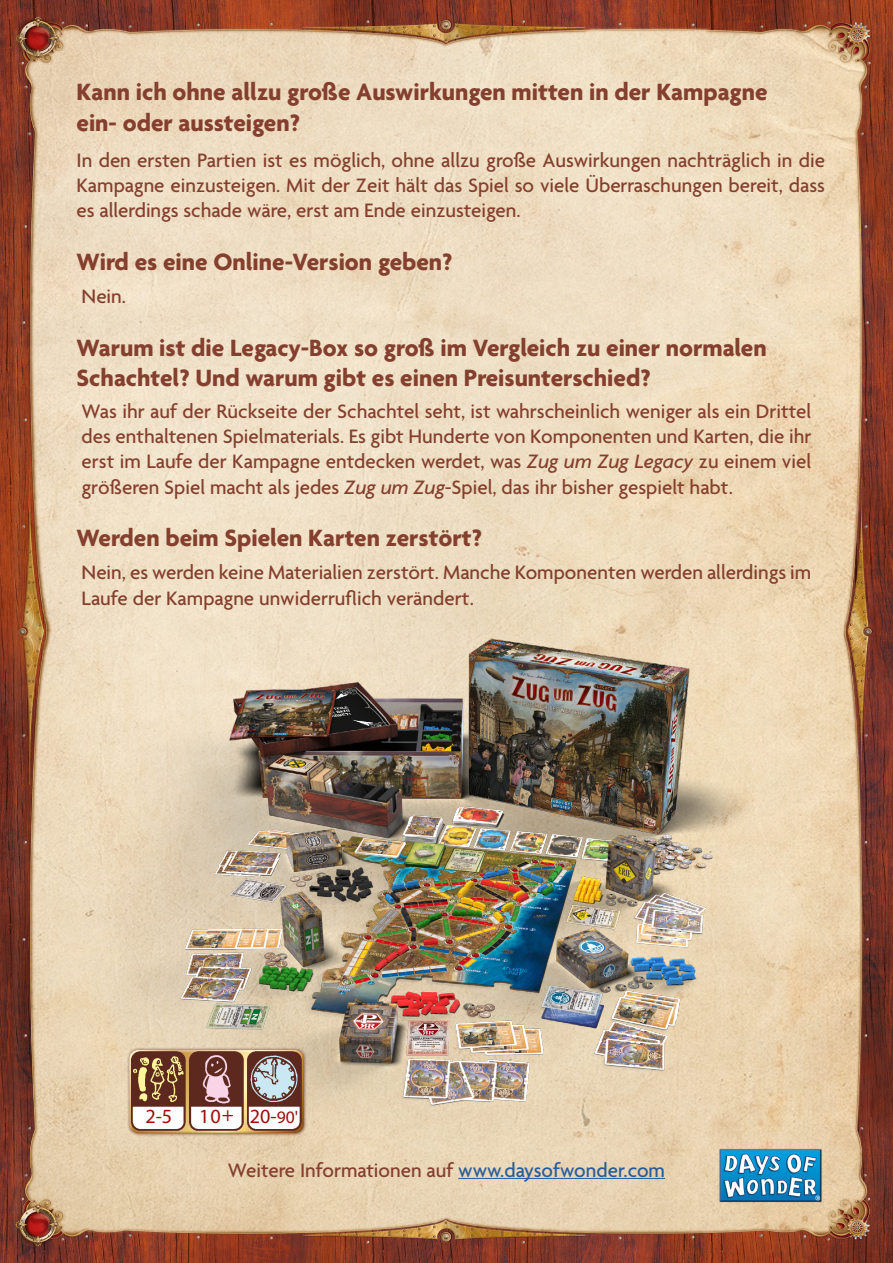
<style>
.page{position:relative;width:893px;height:1263px;background:#fff}
.page>*{position:absolute;margin:0;border:0;box-sizing:border-box;transform-origin:0 0}
.t1{font:700 25.5px/30.6px "Agenda";color:#843f2e}
.t2{font:500 21px/25.2px "Agenda";color:#843f2e;text-align:justify}
.t3{font:20.25px "Myriad Pro";color:#9c1006}
.s1{font-style:italic}
.s2{font-size:17.55px}
.s3{color:#275b9b}
</style>
<div class="page">
<img style="left:0;top:0;width:893px;height:1263px">
<img style="left:54px;top:567px;width:785px;height:609px">
<img style="left:703px;top:1133px;width:136px;height:86px">
<div style="left:126px;top:1047px;width:181px;height:89px;background:#5d291e;opacity:.75"></div>
<div style="left:126px;top:1046px;width:181px;height:83px;background:#fff;opacity:.75"></div>
<div style="left:126px;top:1052px;width:181px;height:81px;background:#947f2d;opacity:.75"></div>
<img style="left:130px;top:1051px;width:172px;height:80px">
<hr style="left:458px;top:1178px;width:207px;height:1px;background:#275b9b">
<p class="t1" style="left:77px;top:78px;width:692px">Kann ich ohne allzu große Auswirkungen mitten in der Kampagne ein- oder aussteigen?</p>
<p class="t2" style="left:77px;top:149px;width:750px">In den ersten Partien ist es möglich, ohne allzu große Auswirkungen nachträglich in die Kampagne einzusteigen. Mit der Zeit hält das Spiel so viele Überraschungen bereit, dass es allerdings schade wäre, erst am Ende einzusteigen.</p>
<p class="t1" style="left:77px;top:248px;width:377px">Wird es eine Online-Version geben?</p>
<p class="t2" style="left:82px;top:285px;width:46px">Nein.</p>
<p class="t1" style="left:77px;top:334px;width:692px">Warum ist die Legacy-Box so groß im Vergleich zu einer normalen<br>Schachtel? Und warum gibt es einen Preisunterschied?</p>
<p class="t2" style="left:82px;top:400px;width:731px">Was ihr auf der Rückseite der Schachtel seht, ist wahrscheinlich weniger als ein Drittel des enthaltenen Spielmaterials. Es gibt Hunderte von Komponenten und Karten, die ihr erst im Laufe der Kampagne entdecken werdet, was <span class="s1">Zug um Zug Legacy</span> zu einem viel größeren Spiel macht als jedes <span class="s1">Zug um Zug</span>-Spiel, das ihr bisher gespielt habt.</p>
<p class="t1" style="left:77px;top:524px;width:407px">Werden beim Spielen Karten zerstört?</p>
<p class="t2" style="left:82px;top:561px;width:731px">Nein, es werden keine Materialien zerstört. Manche Komponenten werden allerdings im<br>Laufe der Kampagne unwiderruflich verändert.</p>
<p class="t3" style="left:145px;top:1104px;width:28px">2-5</p>
<p class="t3" style="left:199px;top:1104px;width:100px">10+ 20-<span class="s2">90'</span></p>
<p class="t2" style="left:228px;top:1159px;width:439px">Weitere Informationen auf <span class="s3">www.daysofwonder.com</span></p>
</div>
